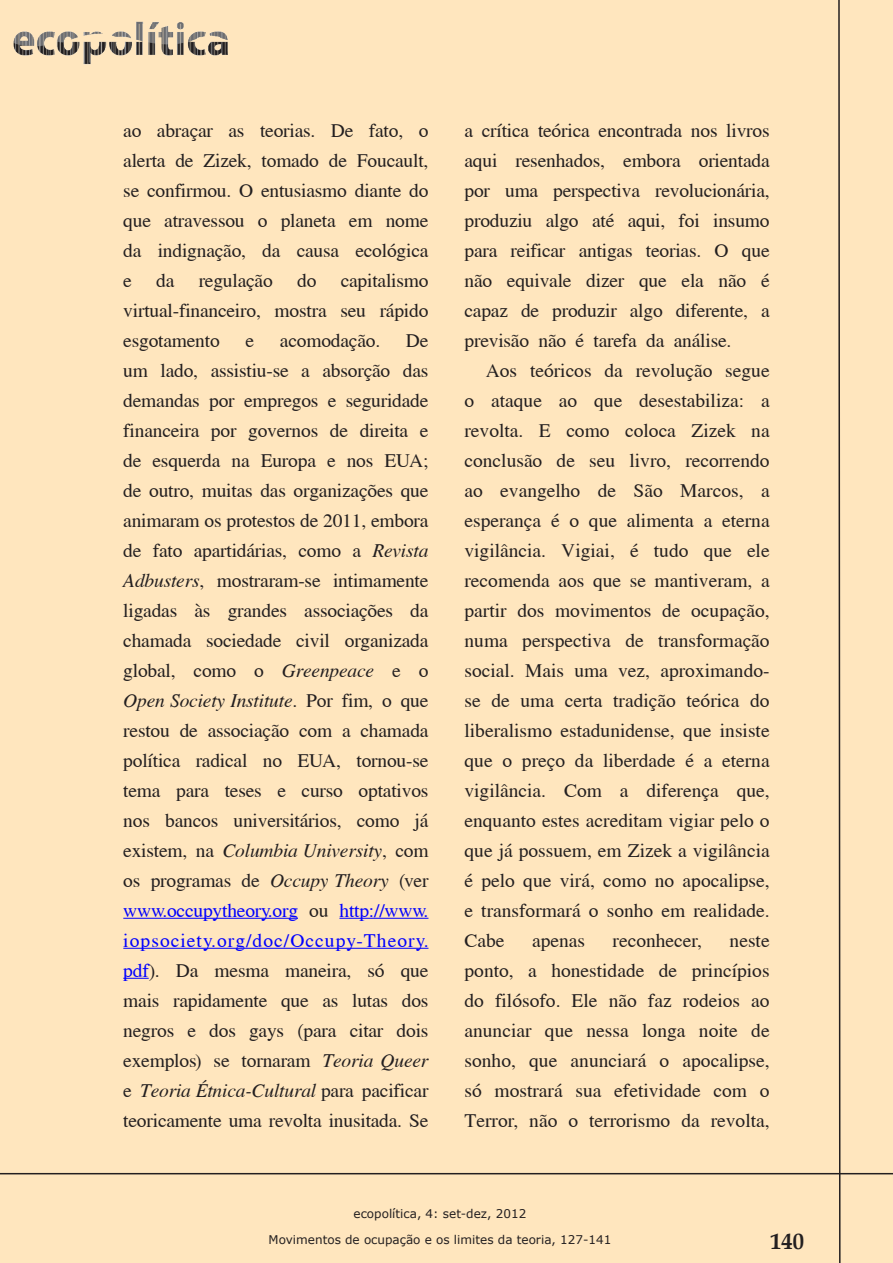
<style>
.page{position:relative;width:893px;height:1263px;background:#fff}
.page>*{position:absolute;margin:0;border:0;box-sizing:border-box;transform-origin:0 0}
.t1{font:700 22.5px "Book Antiqua";color:#231f20}
._6__corpo_resenha_e{font:19.5px/30px "Cardiff";letter-spacing:-.01em;color:#231f20;text-align:justify}
.t2{font:12px/25.7px "Verdana";color:#231f20;text-align:center}
.s1{font-style:italic}
.s2{color:#00f}
</style>
<div class="page">
<img style="left:12px;top:17px;width:219px;height:51px">
<hr style="left:0;top:1173px;width:893px;height:1px;background:#231f20">
<svg style="left:837px;top:0;width:4px;height:1263px;background:#ab9a82"></svg>
<hr style="left:123px;top:918px;width:175px;height:1px;background:#00f">
<hr style="left:339px;top:918px;width:89px;height:1px;background:#00f">
<hr style="left:123px;top:948px;width:305px;height:1px;background:#00f">
<svg style="left:123px;top:978px;width:26px;height:1px"></svg>
<p class="_6__corpo_resenha_e" style="left:123px;top:115px;width:307px">ao abraçar as teorias. De fato, o alerta de Zizek, tomado de Foucault, se confirmou. O entusiasmo diante do que atravessou o planeta em nome da indignação, da causa ecológica e da regulação do capitalismo virtual-financeiro, mostra seu rápido esgotamento</p>
<p class="_6__corpo_resenha_e" style="left:246px;top:325px;width:10px">e</p>
<p class="_6__corpo_resenha_e" style="left:280px;top:325px;width:102px">acomodação.</p>
<p class="_6__corpo_resenha_e" style="left:123px;top:325px;width:307px;text-indent:283px">De um lado, assistiu-se a absorção das demandas por empregos e seguridade financeira por governos de direita e de esquerda na Europa e nos EUA; de outro, muitas das organizações que animaram os protestos de 2011, embora de fato apartidárias, como a <span class="s1">Revista Adbusters</span>, mostraram-se intimamente ligadas às grandes associações da chamada sociedade civil organizada global, como o <span class="s1">Greenpeace</span> e o <span class="s1">Open Society Institute</span>. Por fim, o que restou de associação com a chamada política radical no EUA, tornou-se tema para teses e curso optativos nos bancos universitários, como já existem, na <span class="s1">Columbia University</span>, com os programas de <span class="s1">Occupy Theory</span> (ver <span class="s2">www.occupytheory.org</span> ou <span class="s2">http://www. iopsociety.org/doc/Occupy-Theory. pdf</span>). Da mesma maneira, só que mais rapidamente que as lutas dos negros e dos gays (para citar dois exemplos) se tornaram <span class="s1">Teoria Queer </span>e <span class="s1">Teoria Étnica-Cultural</span> para pacificar teoricamente uma revolta inusitada. Se</p>
<p class="_6__corpo_resenha_e" style="left:464px;top:115px;width:307px">a crítica teórica encontrada nos livros aqui resenhados, embora orientada por uma perspectiva revolucionária, produziu algo até aqui, foi insumo para reificar antigas teorias. O que não equivale dizer que ela não é capaz de produzir algo diferente, a previsão não é tarefa da análise.</p>
<p class="_6__corpo_resenha_e" style="left:464px;top:355px;width:307px;text-indent:21px">Aos teóricos da revolução segue o ataque ao que desestabiliza: a revolta. E como coloca Zizek na conclusão de seu livro, recorrendo ao evangelho de São Marcos, a esperança é o que alimenta a eterna vigilância. Vigiai, é tudo que ele recomenda aos que se mantiveram, a partir dos movimentos de ocupação, numa perspectiva de transformação social. Mais uma vez, aproximando&shy;se de uma certa tradição teórica do liberalismo estadunidense, que insiste que o preço da liberdade é a eterna vigilância. Com a diferença que, enquanto estes acreditam vigiar pelo o que já possuem, em Zizek a vigilância é pelo que virá, como no apocalipse, e transformará o sonho em realidade.<br>Cabe</p>
<p class="_6__corpo_resenha_e" style="left:532px;top:925px;width:55px">apenas</p>
<p class="_6__corpo_resenha_e" style="left:613px;top:925px;width:91px">reconhecer,</p>
<p class="_6__corpo_resenha_e" style="left:464px;top:925px;width:307px;text-indent:265px">neste ponto, a honestidade de princípios do filósofo. Ele não faz rodeios ao anunciar que nessa longa noite de sonho, que anunciará o apocalipse, só mostrará sua efetividade com o Terror, não o terrorismo da revolta,</p>
<p class="t2" style="left:269px;top:1200px;width:344px">ecopolítica, 4: set-dez, 2012<br>Movimentos de ocupação e os limites da teoria, 127-141</p>
<p class="t1" style="left:770px;top:1228px;width:35px">140</p>
</div>
